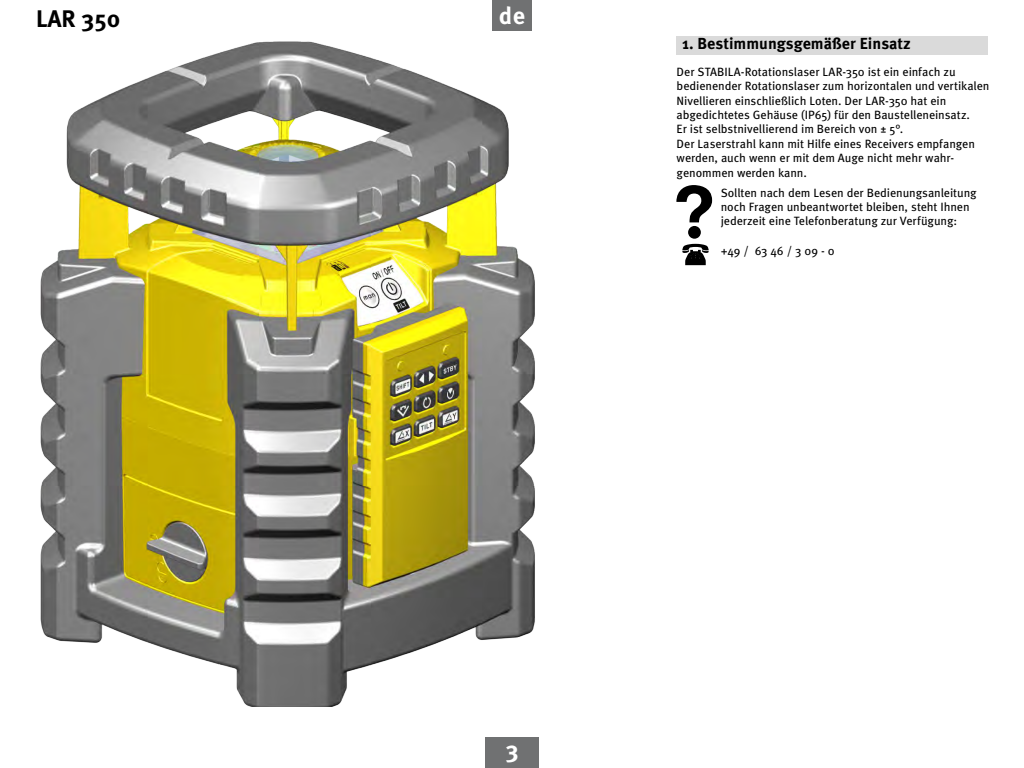
<style>
.page{position:relative;width:1024px;height:768px;background:#fff}
.page>*{position:absolute;margin:0;border:0;box-sizing:border-box;transform-origin:0 0}
.t1{font:700 24px "Meta Pro";color:#000}
.t2{font:700 24px "Meta Pro";color:#fff}
.Überschriften{font:700 16px "Meta Pro";color:#000}
.Meta_Book_Roman_7{font:12px/14.4px "Meta Pro";letter-spacing:-.005em;color:#000}
</style>
<div class="page">
<div style="left:485px;top:738px;width:54px;height:30px;background:#707172"></div>
<div style="left:492px;top:0;width:40px;height:30px;background:#707172"></div>
<div style="left:677px;top:36px;width:311px;height:18px;background:#dadada"></div>
<svg style="left:682px;top:244px;width:27px;height:21px"></svg>
<svg style="left:676px;top:185px;width:36px;height:37px"></svg>
<div style="left:688px;top:226px;width:13px;height:13px;background:#000;border-radius:50%"></div>
<img style="left:40px;top:41px;width:495px;height:666px">
<h1 class="t1" style="left:36px;top:-1px;width:86px">LAR 350</h1>
<h1 class="t2" style="left:499px;top:-3px;width:28px">de</h1>
<p class="Überschriften" style="left:682px;top:31px;width:230px">1. Bestimmungsgemäßer Einsatz</p>
<p class="Meta_Book_Roman_7" style="left:677px;top:64px;width:280px">Der STABILA-Rotationslaser LAR-350 ist ein einfach zu</p>
<p class="Meta_Book_Roman_7" style="left:677px;top:78px;width:314px">bedienender Rotationslaser zum horizontalen und vertikalen<br>Nivellieren einschließlich Loten. Der LAR-350 hat ein</p>
<p class="Meta_Book_Roman_7" style="left:677px;top:107px;width:295px">abgedichtetes Gehäuse (IP65) für den Baustelleneinsatz.</p>
<p class="Meta_Book_Roman_7" style="left:677px;top:121px;width:228px">Er ist selbstnivellierend im Bereich von ± 5°.</p>
<p class="Meta_Book_Roman_7" style="left:677px;top:136px;width:300px">Der Laserstrahl kann mit Hilfe eines Receivers empfangen werden, auch wenn er mit dem Auge nicht mehr wahr&shy;genommen werden kann.</p>
<p class="Meta_Book_Roman_7" style="left:721px;top:184px;width:258px">Sollten nach dem Lesen der Bedienungsanleitung noch Fragen unbeantwortet bleiben, steht Ihnen jederzeit eine Telefonberatung zur Verfügung:</p>
<p class="Meta_Book_Roman_7" style="left:721px;top:243px;width:115px">+49 / 63 46 / 3 09 - 0</p>
<h1 class="t2" style="left:505px;top:731px;width:15px">3</h1>
</div>
